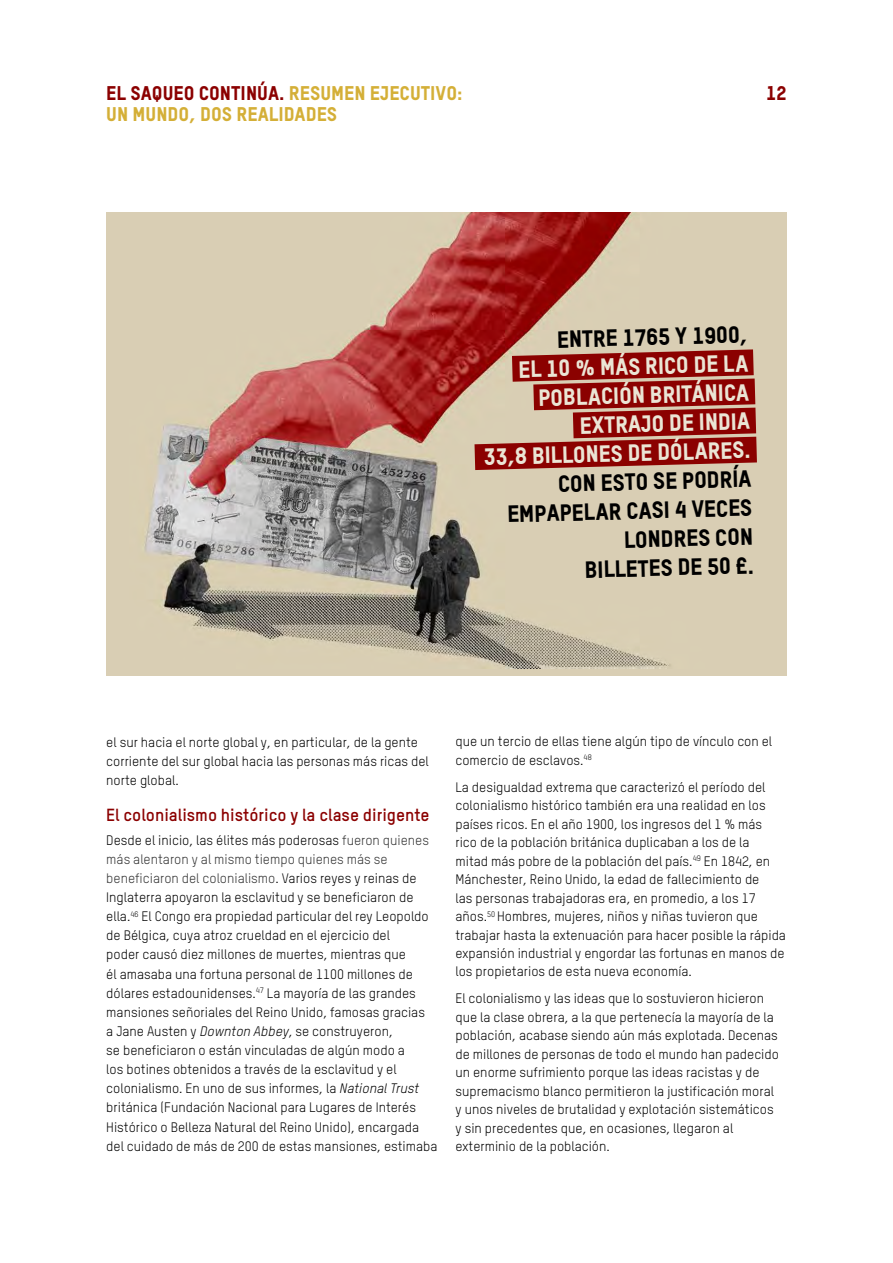
<style>
.page{position:relative;width:893px;height:1263px;background:#fff}
.page>*{position:absolute;margin:0;border:0;box-sizing:border-box;transform-origin:0 0}
.t1{font:23.25px/29px "Oxfam TSTARPRO Headline";color:#000;text-align:right}
.t2{font:19.5px/21px "Oxfam TSTARPRO Headline";color:#d4af37}
.t3{font:19.5px "Oxfam TSTARPRO Headline";color:#8b0000}
._2__Heading_H2{font:700 17.25px "Oxfam TSTARPRO";color:#8b0000}
.t4{font:13.5px/18.5px "Oxfam TSTARPRO";color:#000}
.s1{color:#8b0000}
.s2{color:#ebe5d5}
.s3{color:#333}
.s4{font-style:italic}
</style>
<div class="page">
<div style="left:106px;top:213px;width:681px;height:463px;background:#d9ceb4"></div>
<img style="left:144px;top:213px;width:527px;height:455px">
<svg style="left:474px;top:349px;width:283px;height:121px"></svg>
<p class="t2" style="left:106px;top:82px;width:358px"><span class="s1">EL SAQUEO CONTINÚA.</span> RESUMEN EJECUTIVO:<br>UN MUNDO, DOS REALIDADES</p>
<p class="t3" style="left:766px;top:81px;width:22px">12</p>
<p class="t1" style="left:479px;top:328px;width:270px;rotate:-2deg">ENTRE 1765 Y 1900,<br><span class="s2">EL 10 % MÁS RICO DE LA<br>POBLACIÓN BRITÁNICA<br>EXTRAJO DE INDIA<br>33,8 BILLONES DE DÓLARES.<br></span>CON ESTO SE PODRÍA<br>EMPAPELAR CASI 4 VECES<br>LONDRES CON<br>BILLETES DE 50 £.</p>
<p class="t4" style="left:106px;top:732px;width:324px;line-height:19.2px">el sur hacia el norte global y, en particular, de la gente corriente del sur global hacia las personas más ricas del norte global.</p>
<p class="_2__Heading_H2" style="left:106px;top:804px;width:325px">El colonialismo histórico y la clase dirigente</p>
<p class="t4" style="left:106px;top:830px;width:333px;line-height:19.2px">Desde el inicio, las élites más poderosas <span class="s3">fueron quienes más alentaron y al mismo tiempo quienes más se beneficiaron del colonialismo</span>. Varios reyes y reinas de Inglaterra apoyaron la esclavitud y se beneficiaron de ella.<sup>46</sup> El Congo era propiedad particular del rey Leopoldo de Bélgica, cuya atroz crueldad en el ejercicio del<br>poder causó diez millones de muertes, mientras que<br>él amasaba una fortuna personal de 1100 millones de dólares estadounidenses.<sup>47</sup> La mayoría de las grandes mansiones señoriales del Reino Unido, famosas gracias<br>a Jane Austen y <span class="s4">Downton Abbey</span>, se construyeron,<br>se beneficiaron o están vinculadas de algún modo a<br>los botines obtenidos a través de la esclavitud y el colonialismo. En uno de sus informes, la <span class="s4">National Trust </span>británica (Fundación Nacional para Lugares de Interés Histórico o Belleza Natural del Reino Unido), encargada del cuidado de más de 200 de estas mansiones, estimaba</p>
<p class="t4" style="left:455px;top:732px;width:318px">que un tercio de ellas tiene algún tipo de vínculo con el comercio de esclavos.<sup>48</sup></p>
<p class="t4" style="left:455px;top:778px;width:332px">La desigualdad extrema que caracterizó el período del colonialismo histórico también era una realidad en los países ricos. En el año 1900, los ingresos del 1 % más rico de la población británica duplicaban a los de la<br>mitad más pobre de la población del país.<sup>49</sup> En 1842, en Mánchester, Reino Unido, la edad de fallecimiento de<br>las personas trabajadoras era, en promedio, a los 17 años.<sup>50</sup> Hombres, mujeres, niños y niñas tuvieron que trabajar hasta la extenuación para hacer posible la rápida expansión industrial y engordar las fortunas en manos de los propietarios de esta nueva economía.</p>
<p class="t4" style="left:455px;top:989px;width:325px">El colonialismo y las ideas que lo sostuvieron hicieron que la clase obrera, a la que pertenecía la mayoría de la población, acabase siendo aún más explotada. Decenas de millones de personas de todo el mundo han padecido un enorme sufrimiento porque las ideas racistas y de supremacismo blanco permitieron la justificación moral y unos niveles de brutalidad y explotación sistemáticos y sin precedentes que, en ocasiones, llegaron al exterminio de la población.</p>
</div>
